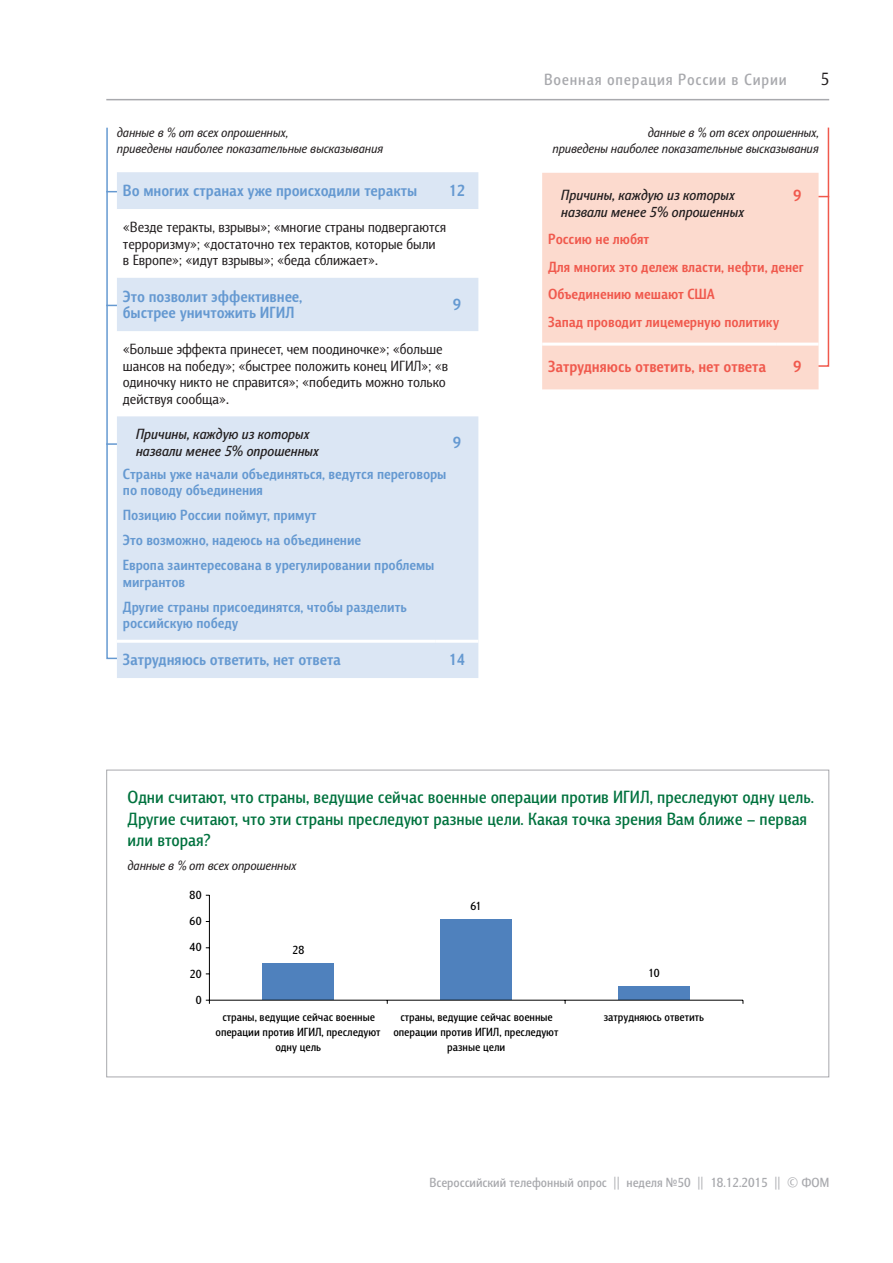
<style>
.page{position:relative;width:893px;height:1263px;background:#fff}
.page>*{position:absolute;margin:0;border:0;box-sizing:border-box;transform-origin:0 0}
.t1{font:500 18px/21.6px "Barnaul Grotesk";color:#00723e}
.t2{font:18px "Barnaul Grotesk";color:#231f20}
.t3{font:700 16.5px/16.5px "Barnaul Grotesk";color:#6599d1}
.t4{font:700 16.5px "Barnaul Grotesk";color:#f0594d}
.t5{font:500 16.5px "Barnaul Grotesk";letter-spacing:.05em;color:#a8a9ad}
.t6{font:15px/16.5px "Barnaul Grotesk";color:#231f20}
.t7{font:700 15px/25px "Barnaul Grotesk";color:#6599d1}
.t8{font:700 15px/27.8px "Barnaul Grotesk";color:#f0594d}
.t9{font:italic 500 15px/16.5px "Barnaul Grotesk";color:#231f20}
.t10{font:italic 13.5px/16.2px "Barnaul Grotesk";color:#231f20}
.t11{font:500 13.5px "Barnaul Grotesk";color:#a8a9ad}
.t12{font:500 12px/15.1px "Barnaul Grotesk";color:#000;text-align:center}
</style>
<div class="page">
<hr style="left:106px;top:99px;width:723px;height:1px;background:#a8a9ad">
<svg style="left:106px;top:127px;width:11px;height:533px"></svg>
<svg style="left:626px;top:127px;width:204px;height:240px"></svg>
<hr style="left:584px;top:196px;width:245px;height:1px;background:#f0594d">
<hr style="left:106px;top:191px;width:245px;height:1px;background:#6599d1">
<hr style="left:106px;top:305px;width:245px;height:1px;background:#6599d1">
<hr style="left:106px;top:443px;width:245px;height:2px;background:#6599d1">
<svg style="left:117px;top:172px;width:361px;height:506px;fill:#dbe6f4"></svg>
<hr style="left:117px;top:640px;width:319px;height:3px;background:#fff">
<hr style="left:436px;top:640px;width:42px;height:3px;background:#fff">
<div style="left:542px;top:173px;width:277px;height:216px;background:#fcdace"></div>
<hr style="left:542px;top:343px;width:234px;height:3px;background:#fff">
<hr style="left:776px;top:343px;width:43px;height:3px;background:#fff">
<div style="left:263px;top:963px;width:71px;height:37px;background:#4f81bd"></div>
<div style="left:441px;top:919px;width:71px;height:81px;background:#4f81bd"></div>
<div style="left:618px;top:986px;width:71px;height:14px;background:#4f81bd"></div>
<hr style="left:209px;top:895px;width:1px;height:105px;background:#000">
<hr style="left:209px;top:1000px;width:534px;height:1px;background:#000">
<p class="t5" style="left:544px;top:70px;width:244px">Военная операция России в Сирии</p>
<p class="t2" style="left:821px;top:69px;width:10px">5</p>
<p class="t10" style="left:117px;top:124px;width:268px">данные в % от всех опрошенных,<br>приведены наиболее показательные высказывания</p>
<p class="t10" style="left:553px;top:124px;width:268px;text-align:right">данные в % от всех опрошенных,<br>приведены наиболее показательные высказывания</p>
<p class="t3" style="left:123px;top:182px;width:296px">Во многих странах уже происходили теракты</p>
<p class="t3" style="left:449px;top:182px;width:17px">12</p>
<p class="t6" style="left:123px;top:219px;width:325px">«Везде теракты, взрывы»; «многие страны подвергаются терроризму»; «достаточно тех терактов, которые были<br>в Европе»; «идут взрывы»; «беда сближает».</p>
<p class="t3" style="left:123px;top:288px;width:181px">Это позволит эффективнее, быстрее уничтожить ИГИЛ</p>
<p class="t3" style="left:453px;top:296px;width:9px">9</p>
<p class="t6" style="left:123px;top:341px;width:327px">«Больше эффекта принесет, чем поодиночке»; «больше шансов на победу»; «быстрее положить конец ИГИЛ»; «в одиночку никто не справится»; «победить можно только действуя сообща».</p>
<p class="t9" style="left:136px;top:426px;width:184px">Причины, каждую из которых назвали менее 5% опрошенных</p>
<p class="t3" style="left:453px;top:434px;width:9px">9</p>
<p class="t7" style="left:123px;top:465px;width:325px;line-height:16.5px">Страны уже начали объединяться, ведутся переговоры по поводу объединения</p>
<p class="t7" style="left:123px;top:503px;width:313px">Позицию России поймут, примут<br>Это возможно, надеюсь на объединение<br>Европа заинтересована в урегулировании проблемы</p>
<p class="t7" style="left:123px;top:569px;width:285px">мигрантов<br>Другие страны присоединятся, чтобы разделить</p>
<p class="t7" style="left:123px;top:611px;width:117px">российскую победу</p>
<p class="t3" style="left:123px;top:651px;width:220px">Затрудняюсь ответить, нет ответа</p>
<p class="t3" style="left:449px;top:651px;width:17px">14</p>
<p class="t9" style="left:561px;top:187px;width:184px">Причины, каждую из которых назвали менее 5% опрошенных</p>
<p class="t4" style="left:793px;top:186px;width:9px">9</p>
<p class="t8" style="left:548px;top:225px;width:257px">Россию не любят<br>Для многих это дележ власти, нефти, денег<br>Объединению мешают США<br>Запад проводит лицемерную политику</p>
<p class="t4" style="left:548px;top:357px;width:220px">Затрудняюсь ответить, нет ответа</p>
<p class="t4" style="left:793px;top:357px;width:9px">9</p>
<p class="t1" style="left:128px;top:786px;width:688px">Одни считают, что страны, ведущие сейчас военные операции против ИГИЛ, преследуют одну цель.<br>Другие считают, что эти страны преследуют разные цели. Какая точка зрения Вам ближе – первая или вторая?</p>
<p class="t10" style="left:128px;top:858px;width:170px">данные в % от всех опрошенных</p>
<p class="t12" style="left:190px;top:887px;width:13px">80</p>
<p class="t12" style="left:190px;top:913px;width:13px">60</p>
<p class="t12" style="left:190px;top:939px;width:13px">40</p>
<p class="t12" style="left:190px;top:966px;width:13px">20</p>
<p class="t12" style="left:196px;top:992px;width:7px">0</p>
<p class="t12" style="left:293px;top:942px;width:13px">28</p>
<p class="t12" style="left:470px;top:898px;width:12px">61</p>
<p class="t12" style="left:648px;top:965px;width:13px">10</p>
<p class="t12" style="left:215px;top:1009px;width:167px">страны, ведущие сейчас военные операции против ИГИЛ, преследуют одну цель</p>
<p class="t12" style="left:393px;top:1009px;width:167px">страны, ведущие сейчас военные операции против ИГИЛ, преследуют разные цели</p>
<p class="t12" style="left:604px;top:1009px;width:102px">затрудняюсь ответить</p>
<p class="t11" style="left:430px;top:1175px;width:401px">Всероссийский телефонный опрос || неделя №50 || 18.12.2015 || © ФОМ</p>
</div>
